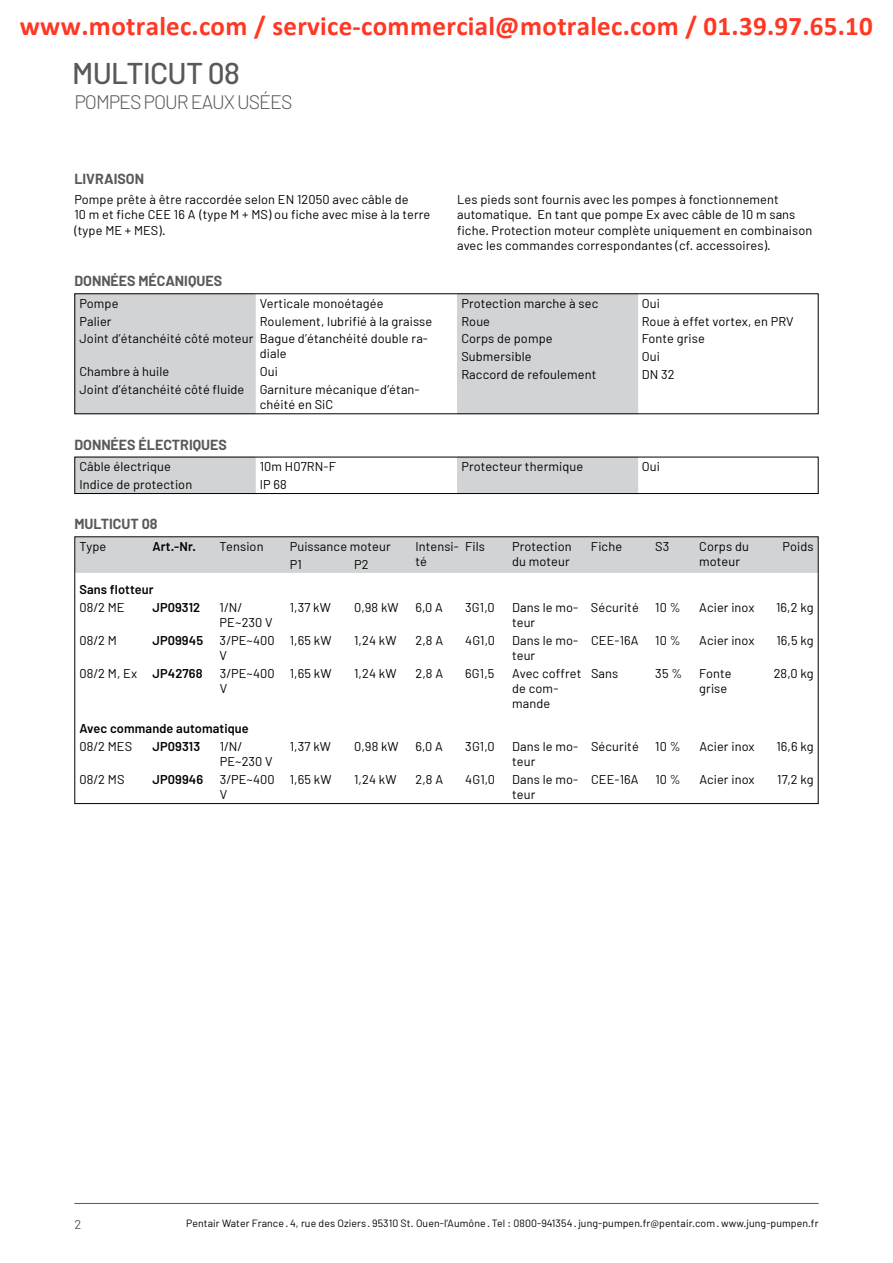
<style>
.page{position:relative;width:893px;height:1263px;background:#fff}
.page>*{position:absolute;margin:0;border:0;box-sizing:border-box;transform-origin:0 0}
.t1{font:500 30px "Barlow";letter-spacing:-.025em;color:#58595b}
.t2{font:700 27px "Calibri";color:#ff3724}
.t3{font:300 19.5px "Barlow";letter-spacing:-.05em;color:#58595b}
.t4{font:700 14.25px "Barlow";color:#58595b}
.t5{font:12.75px/15px "Barlow";letter-spacing:.01em;color:#000}
.t6{font:600 12.75px "Barlow";letter-spacing:.01em;color:#000}
.t7{font:12.75px "Barlow";color:#58595b}
.t8{font:10.5px "Barlow";letter-spacing:.01em;color:#000}
.s1{font-weight:600}
</style>
<div class="page">
<hr style="left:74px;top:1203px;width:745px;height:1px;background:#58595b">
<div style="left:76px;top:538px;width:741px;height:35px;background:#d1d3d4"></div>
<div style="left:74px;top:536px;width:745px;height:268px;border:1px solid #000"></div>
<svg style="left:255px;top:295px;width:383px;height:117px"></svg>
<div style="left:76px;top:295px;width:179px;height:117px;background:#d1d3d4"></div>
<div style="left:457px;top:295px;width:180px;height:88px;background:#d1d3d4"></div>
<svg style="left:76px;top:459px;width:562px;height:33px"></svg>
<div style="left:457px;top:457px;width:180px;height:18px;background:#d1d3d4"></div>
<div style="left:74px;top:457px;width:745px;height:37px;border:1px solid #000"></div>
<h2 class="t2" style="left:20px;top:15px;width:855px">www.motralec.com / service-commercial@motralec.com / 01.39.97.65.10</h2>
<h1 class="t1" style="left:72px;top:55px;width:169px">MULTICUT 08</h1>
<h3 class="t3" style="left:74px;top:90px;width:220px">POMPES POUR EAUX USÉES</h3>
<p class="t4" style="left:74px;top:170px;width:71px">LIVRAISON</p>
<p class="t5" style="left:74px;top:192px;width:357px">Pompe prête à être raccordée selon EN 12050 avec câble de<br>10 m et fiche CEE 16 A (type M + MS) ou fiche avec mise à la terre (type ME + MES).</p>
<p class="t5" style="left:457px;top:192px;width:357px">Les pieds sont fournis avec les pompes à fonctionnement automatique. En tant que pompe Ex avec câble de 10 m sans fiche. Protection moteur complète uniquement en combinaison avec les commandes correspondantes (cf. accessoires).</p>
<p class="t4" style="left:74px;top:272px;width:149px">DONNÉES MÉCANIQUES</p>
<p class="t5" style="left:79px;top:295px;width:41px">Pompe</p>
<p class="t5" style="left:260px;top:295px;width:125px">Verticale monoétagée</p>
<p class="t5" style="left:79px;top:313px;width:34px">Palier</p>
<p class="t5" style="left:79px;top:312px;width:354px;line-height:17.9px;text-indent:180px">Roulement, lubrifié à la graisse<br>Joint d’étanchéité côté moteur Bague d’étanchéité double ra-</p>
<p class="t5" style="left:260px;top:346px;width:28px">diale</p>
<p class="t5" style="left:79px;top:364px;width:91px">Chambre à huile</p>
<p class="t5" style="left:79px;top:362px;width:342px;line-height:17.9px;text-indent:180px">Oui<br>Joint d’étanchéité côté fluide Garniture mécanique d’étan-</p>
<p class="t5" style="left:260px;top:397px;width:75px">chéité en SiC</p>
<p class="t4" style="left:74px;top:436px;width:154px">DONNÉES ÉLECTRIQUES</p>
<p class="t5" style="left:79px;top:459px;width:93px">Câble électrique</p>
<p class="t5" style="left:260px;top:459px;width:78px">10m H07RN-F</p>
<p class="t5" style="left:79px;top:476px;width:114px">Indice de protection</p>
<p class="t5" style="left:260px;top:476px;width:29px">IP 68</p>
<p class="t4" style="left:74px;top:515px;width:85px">MULTICUT 08</p>
<p class="t5" style="left:461px;top:295px;width:138px">Protection marche à sec</p>
<p class="t5" style="left:642px;top:295px;width:20px">Oui</p>
<p class="t5" style="left:461px;top:313px;width:30px">Roue</p>
<p class="t5" style="left:642px;top:313px;width:154px">Roue à effet vortex, en PRV</p>
<p class="t5" style="left:461px;top:331px;width:93px">Corps de pompe</p>
<p class="t5" style="left:642px;top:331px;width:65px">Fonte grise</p>
<p class="t5" style="left:461px;top:349px;width:72px">Submersible</p>
<p class="t5" style="left:642px;top:349px;width:20px">Oui</p>
<p class="t5" style="left:461px;top:367px;width:137px">Raccord de refoulement</p>
<p class="t5" style="left:642px;top:367px;width:34px">DN 32</p>
<p class="t5" style="left:461px;top:459px;width:123px">Protecteur thermique</p>
<p class="t5" style="left:642px;top:459px;width:20px">Oui</p>
<p class="t5" style="left:79px;top:538px;width:28px">Type</p>
<p class="t6" style="left:152px;top:538px;width:45px">Art.-Nr.</p>
<p class="t5" style="left:220px;top:538px;width:45px">Tension</p>
<p class="t5" style="left:290px;top:538px;width:103px">Puissance moteur</p>
<p class="t5" style="left:415px;top:538px;width:45px">Intensi&shy;té</p>
<p class="t5" style="left:465px;top:538px;width:21px">Fils</p>
<p class="t5" style="left:512px;top:538px;width:61px">Protection du moteur</p>
<p class="t5" style="left:591px;top:538px;width:33px">Fiche</p>
<p class="t5" style="left:655px;top:538px;width:16px">S3</p>
<p class="t5" style="left:699px;top:538px;width:51px">Corps du moteur</p>
<p class="t5" style="left:783px;top:538px;width:32px">Poids</p>
<p class="t5" style="left:290px;top:556px;width:14px">P1</p>
<p class="t5" style="left:354px;top:556px;width:16px">P2</p>
<p class="t6" style="left:79px;top:582px;width:76px">Sans flotteur</p>
<p class="t5" style="left:79px;top:600px;width:47px">08/2 ME</p>
<p class="t6" style="left:152px;top:599px;width:49px">JP09312</p>
<p class="t5" style="left:220px;top:600px;width:55px">1/N/<br>PE~230 V</p>
<p class="t5" style="left:290px;top:600px;width:43px">1,37 kW</p>
<p class="t5" style="left:354px;top:600px;width:46px">0,98 kW</p>
<p class="t5" style="left:415px;top:600px;width:29px">6,0 A</p>
<p class="t5" style="left:465px;top:600px;width:31px">3G1,0</p>
<p class="t5" style="left:512px;top:600px;width:68px">Dans le mo&shy;teur</p>
<p class="t5" style="left:591px;top:600px;width:49px">Sécurité</p>
<p class="t5" style="left:655px;top:600px;width:27px">10 %</p>
<p class="t5" style="left:699px;top:600px;width:57px">Acier inox</p>
<p class="t5" style="left:776px;top:600px;width:39px">16,2 kg</p>
<p class="t5" style="left:79px;top:632px;width:39px">08/2 M</p>
<p class="t6" style="left:152px;top:632px;width:52px">JP09945</p>
<p class="t5" style="left:220px;top:632px;width:57px">3/PE~400<br>V</p>
<p class="t5" style="left:290px;top:632px;width:43px">1,65 kW</p>
<p class="t5" style="left:354px;top:632px;width:44px">1,24 kW</p>
<p class="t5" style="left:415px;top:632px;width:29px">2,8 A</p>
<p class="t5" style="left:465px;top:632px;width:31px">4G1,0</p>
<p class="t5" style="left:512px;top:632px;width:68px">Dans le mo&shy;teur</p>
<p class="t5" style="left:591px;top:632px;width:49px">CEE-16A</p>
<p class="t5" style="left:655px;top:632px;width:27px">10 %</p>
<p class="t5" style="left:699px;top:632px;width:57px">Acier inox</p>
<p class="t5" style="left:776px;top:632px;width:39px">16,5 kg</p>
<p class="t5" style="left:79px;top:665px;width:125px">08/2 M, Ex <span class="s1">JP42768</span></p>
<p class="t5" style="left:220px;top:665px;width:57px">3/PE~400<br>V</p>
<p class="t5" style="left:290px;top:665px;width:43px">1,65 kW</p>
<p class="t5" style="left:354px;top:665px;width:44px">1,24 kW</p>
<p class="t5" style="left:415px;top:665px;width:29px">2,8 A</p>
<p class="t5" style="left:465px;top:665px;width:31px">6G1,5</p>
<p class="t5" style="left:512px;top:665px;width:71px">Avec coffret de com&shy;mande</p>
<p class="t5" style="left:591px;top:665px;width:29px">Sans</p>
<p class="t5" style="left:655px;top:665px;width:28px">35 %</p>
<p class="t5" style="left:699px;top:665px;width:34px">Fonte grise</p>
<p class="t5" style="left:774px;top:665px;width:41px">28,0 kg</p>
<p class="t6" style="left:79px;top:721px;width:171px">Avec commande automatique</p>
<p class="t5" style="left:79px;top:739px;width:54px">08/2 MES</p>
<p class="t6" style="left:152px;top:738px;width:49px">JP09313</p>
<p class="t5" style="left:220px;top:739px;width:55px">1/N/<br>PE~230 V</p>
<p class="t5" style="left:290px;top:739px;width:43px">1,37 kW</p>
<p class="t5" style="left:354px;top:739px;width:46px">0,98 kW</p>
<p class="t5" style="left:415px;top:739px;width:29px">6,0 A</p>
<p class="t5" style="left:465px;top:739px;width:31px">3G1,0</p>
<p class="t5" style="left:512px;top:739px;width:68px">Dans le mo&shy;teur</p>
<p class="t5" style="left:591px;top:739px;width:49px">Sécurité</p>
<p class="t5" style="left:655px;top:739px;width:27px">10 %</p>
<p class="t5" style="left:699px;top:739px;width:57px">Acier inox</p>
<p class="t5" style="left:776px;top:739px;width:39px">16,6 kg</p>
<p class="t5" style="left:79px;top:771px;width:47px">08/2 MS</p>
<p class="t6" style="left:152px;top:771px;width:52px">JP09946</p>
<p class="t5" style="left:220px;top:771px;width:57px">3/PE~400<br>V</p>
<p class="t5" style="left:290px;top:771px;width:43px">1,65 kW</p>
<p class="t5" style="left:354px;top:771px;width:44px">1,24 kW</p>
<p class="t5" style="left:415px;top:771px;width:29px">2,8 A</p>
<p class="t5" style="left:465px;top:771px;width:31px">4G1,0</p>
<p class="t5" style="left:512px;top:771px;width:68px">Dans le mo&shy;teur</p>
<p class="t5" style="left:591px;top:771px;width:49px">CEE-16A</p>
<p class="t5" style="left:655px;top:771px;width:27px">10 %</p>
<p class="t5" style="left:699px;top:771px;width:57px">Acier inox</p>
<p class="t5" style="left:777px;top:771px;width:38px">17,2 kg</p>
<p class="t7" style="left:74px;top:1216px;width:8px">2</p>
<p class="t8" style="left:186px;top:1216px;width:634px">Pentair Water France · 4, rue des Oziers · 95310 St. Ouen-l’Aumône · Tel : 0800-941354 · jung-pumpen.fr@pentair.com · www.jung-pumpen.fr</p>
</div>
